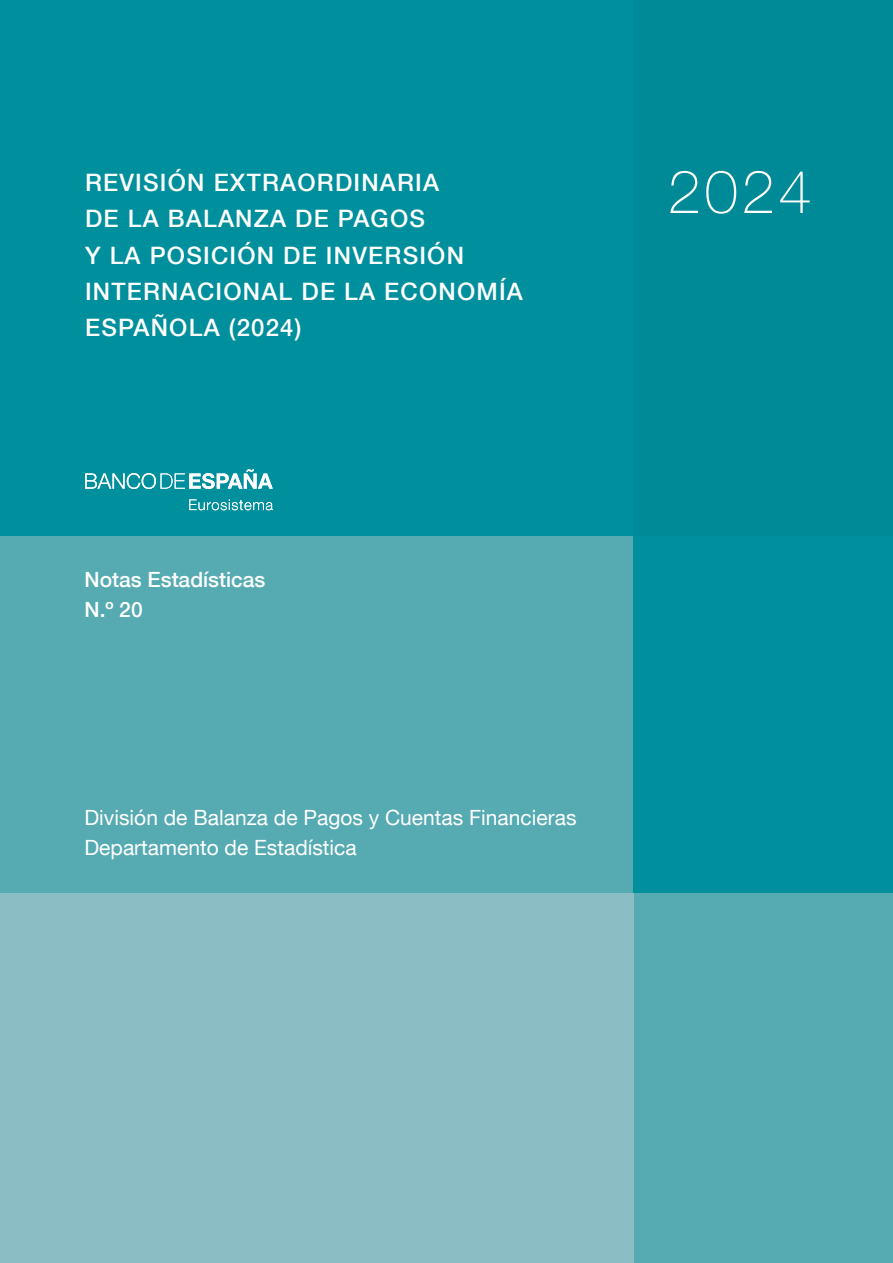
<style>
.page{position:relative;width:893px;height:1263px;background:#fff}
.page>*{position:absolute;margin:0;border:0;box-sizing:border-box;transform-origin:0 0}
.t1{font:100 60px "Bd E Neue Helvetica";color:#fff}
.Título_portada{font:500 24px/36px "Bd E Neue Helvetica";letter-spacing:.05em;color:#fff}
.Autores{font:21px "Bd E Neue Helvetica";color:#fff}
.Notas_estadisticas_n_º{font:500 21px/30px "Bd E Neue Helvetica";color:#fff}
</style>
<div class="page">
<div style="left:0;top:0;width:634px;height:536px;background:#008f9c"></div>
<div style="left:634px;top:0;width:259px;height:536px;background:#008996"></div>
<div style="left:0;top:536px;width:634px;height:357px;background:#56aab2"></div>
<div style="left:634px;top:536px;width:259px;height:357px;background:#008f9c"></div>
<div style="left:634px;top:893px;width:259px;height:370px;background:#56aab2"></div>
<div style="left:0;top:893px;width:634px;height:370px;background:#8bbdc4"></div>
<svg style="left:85px;top:469px;width:188px;height:41px"></svg>
<h1 class="Título_portada" style="left:85px;top:165px;width:439px">REVISIÓN EXTRAORDINARIA<br>DE LA BALANZA DE PAGOS<br>Y LA POSICIÓN DE INVERSIÓN<br>INTERNACIONAL DE LA ECONOMÍA<br>ESPAÑOLA (2024)</h1>
<p class="t1" style="left:668px;top:156px;width:146px">2024</p>
<p class="Notas_estadisticas_n_º" style="left:85px;top:564px;width:182px">Notas Estadísticas<br>N.º 20</p>
<p class="Autores" style="left:85px;top:804px;width:493px">División de Balanza de Pagos y Cuentas Financieras</p>
<p class="Autores" style="left:85px;top:834px;width:274px">Departamento de Estadística</p>
</div>
